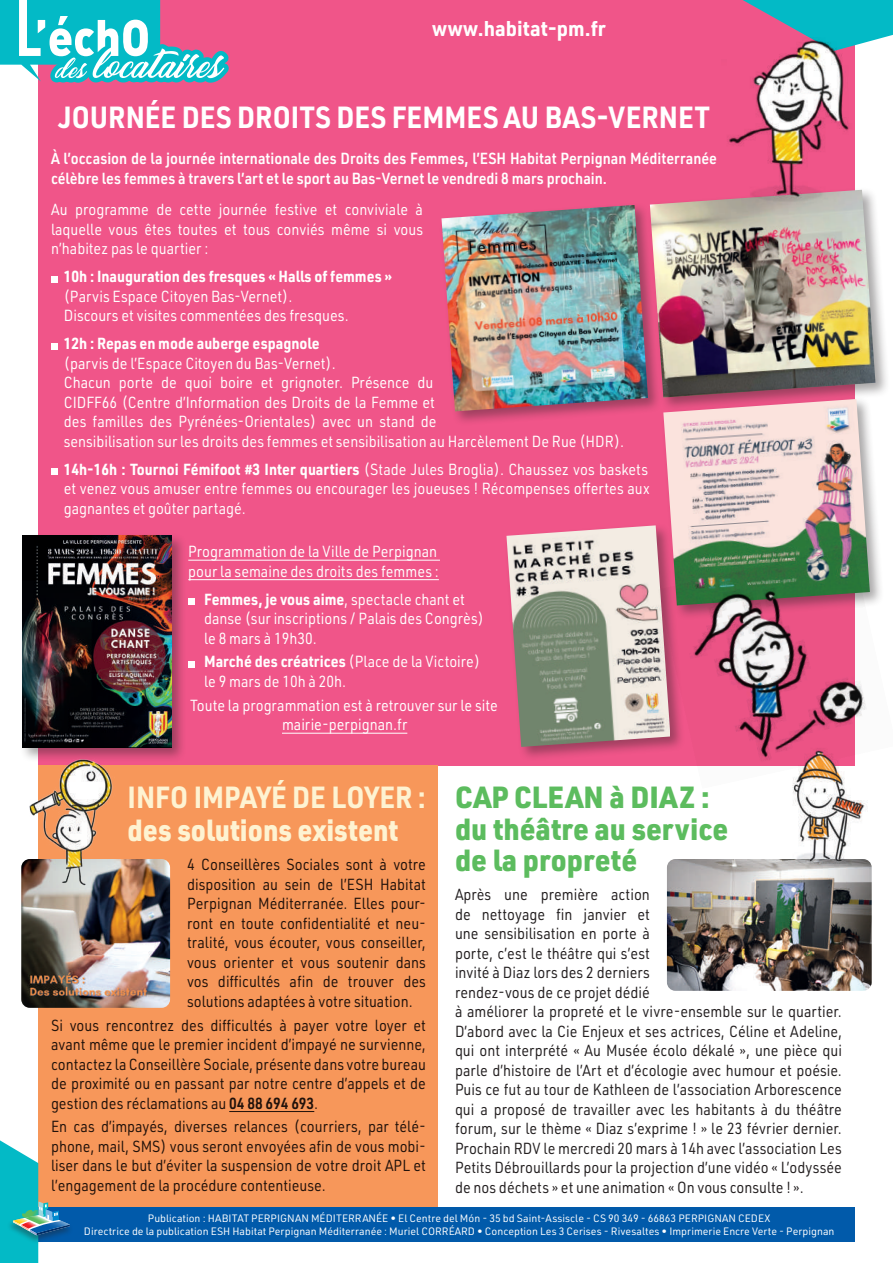
<style>
.page{position:relative;width:893px;height:1263px;background:#fff}
.page>*{position:absolute;margin:0;border:0;box-sizing:border-box;transform-origin:0 0}
.t1{font:700 30px "URWDIN";color:#fff;scale:.9 1}
.t2{font:900 30px/31.5px "URWDIN";color:#5cbc5e;scale:.95 1}
.t3{font:900 30px "URWDIN";color:#fef3d2;scale:.9 1}
.t4{font:700 30px "URWDIN";color:#fef3d2;scale:.9 1}
.t5{font:700 21px "URWDIN";color:#fff;scale:.95 1}
.t6{font:15.75px/19.5px "URWDIN";color:#231f20;scale:.9 1}
.t7{font:15.75px/19.5px "URWDIN";color:#fff;scale:.9 1}
.t8{font:600 15.75px/19.5px "URWDIN";color:#fff;scale:.9 1}
.t9{font:700 15.75px "URWDIN";color:#fff;scale:.9 1}
.t10{font:10.5px/13.5px "URWDIN";color:#fff;text-align:center}
.s1{font-weight:700}
.s2{font-weight:900;font-size:30px;color:#5cbc5e}
.s3{font-weight:600}
</style>
<div class="page">
<div style="left:38px;top:0;width:817px;height:765px;background:#f05589"></div>
<div style="left:38px;top:765px;width:400px;height:443px;background:#f7975a"></div>
<svg style="left:743px;top:0;width:150px;height:44px"></svg>
<hr style="left:229px;top:1111px;width:85px;height:1px;background:#231f20">
<div style="left:38px;top:1208px;width:817px;height:34px;background:#015aaa"></div>
<div style="left:6px;top:1214px;width:67px;height:30px;background:#015aaa"></div>
<svg style="left:0;top:1140px;width:70px;height:123px"></svg>
<hr style="left:188px;top:560px;width:252px;height:1px;background:#fff">
<hr style="left:188px;top:579px;width:251px;height:1px;background:#fff">
<hr style="left:282px;top:733px;width:125px;height:1px;background:#fff">
<svg style="left:51px;top:276px;width:6px;height:6px"></svg>
<svg style="left:51px;top:343px;width:6px;height:6px"></svg>
<div style="left:51px;top:468px;width:6px;height:7px;background:#fff"></div>
<div style="left:188px;top:598px;width:7px;height:7px;background:#fff"></div>
<div style="left:188px;top:661px;width:7px;height:6px;background:#fff"></div>
<div style="left:439px;top:202px;width:224px;height:224px;background:#231f20;opacity:.4"></div>
<img style="left:441px;top:205px;width:206px;height:206px">
<div style="left:19px;top:533px;width:167px;height:229px;background:#231f20;opacity:.4"></div>
<img style="left:22px;top:536px;width:149px;height:211px">
<div style="left:503px;top:522px;width:182px;height:240px;background:#231f20;opacity:.4"></div>
<img style="left:506px;top:525px;width:154px;height:222px">
<div style="left:660px;top:396px;width:224px;height:224px;background:#231f20;opacity:.4"></div>
<img style="left:663px;top:412px;width:207px;height:135px">
<div style="left:647px;top:187px;width:243px;height:225px;background:#231f20;opacity:.4"></div>
<img style="left:650px;top:190px;width:225px;height:208px">
<img style="left:667px;top:859px;width:205px;height:132px">
<img style="left:21px;top:859px;width:149px;height:149px">
<img style="left:789px;top:789px;width:78px;height:85px">
<img style="left:658px;top:547px;width:226px;height:242px">
<svg style="left:717px;top:37px;width:144px;height:171px"></svg>
<img style="left:22px;top:742px;width:117px;height:149px">
<svg style="left:0;top:0;width:229px;height:83px"></svg>
<h2 class="t5" style="left:432px;top:14px;width:185px">www.habitat-pm.fr</h2>
<h1 class="t1" style="left:58px;top:96px;width:725px">JOURNÉE DES DROITS DES FEMMES AU BAS-VERNET</h1>
<p class="t8" style="left:51px;top:148px;width:741px">À l’occasion de la journée internationale des Droits des Femmes, l’ESH Habitat Perpignan Méditerranée célèbre les femmes à travers l’art et le sport au Bas-Vernet le vendredi 8 mars prochain.</p>
<p class="t7" style="left:51px;top:200px;width:415px;text-align:justify">Au programme de cette journée festive et conviviale à laquelle vous êtes toutes et tous conviés même si vous n’habitez pas le quartier :</p>
<p class="t9" style="left:64px;top:266px;width:366px">10h : Inauguration des fresques « Halls of femmes »</p>
<p class="t7" style="left:64px;top:286px;width:318px">(Parvis Espace Citoyen Bas-Vernet).<br>Discours et visites commentées des fresques.</p>
<p class="t9" style="left:64px;top:333px;width:286px">12h : Repas en mode auberge espagnole</p>
<p class="t7" style="left:64px;top:353px;width:624px">(parvis de l’Espace Citoyen du Bas-Vernet).<br>Chacun porte de quoi boire et grignoter. Présence du<br>CIDFF66 (Centre d’Information des Droits de la Femme et<br>des familles des Pyrénées-Orientales) avec un stand de<br>sensibilisation sur les droits des femmes et sensibilisation au Harcèlement De Rue (HDR).</p>
<p class="t7" style="left:64px;top:459px;width:652px;text-align:justify"><span class="s1">14h-16h : Tournoi Fémifoot #3 Inter quartiers</span> (Stade Jules Broglia). Chaussez vos baskets et venez vous amuser entre femmes ou encourager les joueuses ! Récompenses offertes aux gagnantes et goûter partagé.</p>
<p class="t7" style="left:188px;top:541px;width:280px">Programmation de la Ville de Perpignan pour la semaine des droits des femmes :</p>
<p class="t7" style="left:204px;top:589px;width:312px"><span class="s1">Femmes, je vous aime</span>, spectacle chant et danse (sur inscriptions / Palais des Congrès) le 8 mars à 19h30.</p>
<p class="t7" style="left:204px;top:652px;width:308px"><span class="s1">Marché des créatrices</span> (Place de la Victoire) le 9 mars de 10h à 20h.</p>
<p class="t7" style="left:190px;top:695px;width:343px;text-align:center">Toute la programmation est à retrouver sur le site mairie-perpignan.fr</p>
<h1 class="t4" style="left:128px;top:777px;width:333px">INFO IMPAYÉ DE LOYER :</h1>
<h1 class="t3" style="left:128px;top:809px;width:302px">des solutions existent</h1>
<h1 class="t2" style="left:455px;top:780px;width:289px">CAP CLEAN à DIAZ : du théâtre au service</h1>
<p class="t6" style="left:187px;top:854px;width:501px">4 Conseillères Sociales sont à votre <span class="s2">de la propreté </span>disposition au sein de l’ESH Habitat<br>Perpignan Méditerranée. Elles pour-<br>ront en toute confidentialité et neu-<br>tralité, vous écouter, vous conseiller,<br>vous orienter et vous soutenir dans<br>vos difficultés afin de trouver des<br>solutions adaptées à votre situation.</p>
<p class="t6" style="left:51px;top:1015px;width:418px;text-align:justify">Si vous rencontrez des difficultés à payer votre loyer et avant même que le premier incident d’impayé ne survienne, contactez la Conseillère Sociale, présente dans votre bureau de proximité ou en passant par notre centre d’appels et de gestion des réclamations au <span class="s3">04 88 694 693</span>.</p>
<p class="t6" style="left:51px;top:1116px;width:418px;text-align:justify">En cas d’impayés, diverses relances (courriers, par télé&shy;phone, mail, SMS) vous seront envoyées afin de vous mobi&shy;liser dans le but d’éviter la suspension de votre droit APL et l’engagement de la procédure contentieuse.</p>
<p class="t10" style="left:84px;top:1211px;width:752px">Publication : HABITAT PERPIGNAN MÉDITERRANÉE • El Centre del Món - 35 bd Saint-Assiscle - CS 90 349 - 66863 PERPIGNAN CEDEX<br>Directrice de la publication ESH Habitat Perpignan Méditerranée : Muriel CORRÉARD • Conception Les 3 Cerises - Rivesaltes • Imprimerie Encre Verte - Perpignan</p>
<p class="t6" style="left:455px;top:884px;width:431px">Après une première action<br>de nettoyage fin janvier et<br>une sensibilisation en porte à<br>porte, c’est le théâtre qui s’est<br>invité à Diaz lors des 2 derniers<br>rendez-vous de ce projet dédié<br>à améliorer la propreté et le vivre-ensemble sur le quartier.<br>D’abord avec la Cie Enjeux et ses actrices, Céline et Adeline, qui ont interprété « Au Musée écolo dékalé », une pièce qui parle d’histoire de l’Art et d’écologie avec humour et poésie.<br>Puis ce fut au tour de Kathleen de l’association Arborescence qui a proposé de travailler avec les habitants à du théâtre forum, sur le thème « Diaz s’exprime ! » le 23 février dernier.<br>Prochain RDV le mercredi 20 mars à 14h avec l’association Les Petits Débrouillards pour la projection d’une vidéo « L’odyssée de nos déchets » et une animation « On vous consulte ! ».</p>
</div>
